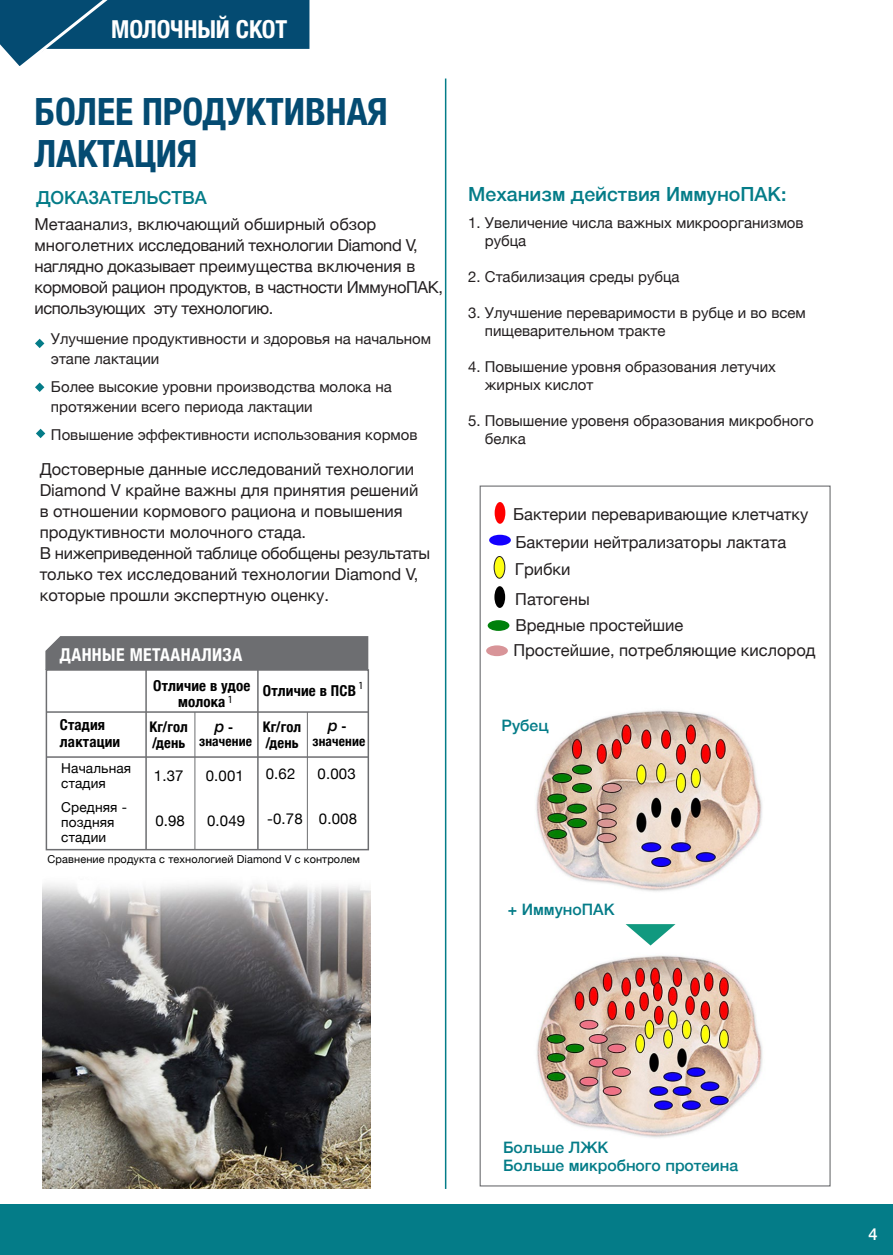
<style>
.page{position:relative;width:893px;height:1255px;background:#fff}
.page>*{position:absolute;margin:0;border:0;box-sizing:border-box;transform-origin:0 0}
.t1{font:700 condensed 37.5px/42px "Helvetica Neue";color:#044b72}
.t2{font:700 condensed 24.75px "Helvetica Neue";color:#fff}
.t3{font:500 19.5px "Helvetica Neue";color:#047c88}
.t4{font:500 18px "Helvetica Neue";color:#047c88}
.t5{font:700 condensed 17.7px "Helvetica Neue";letter-spacing:.025em;color:#fff}
.t6{font:16.5px/21px "Helvetica Neue";color:#231f20}
.t7{font:16.5px/21px "Helvetica Neue";letter-spacing:-.02em;color:#231f20}
.t8{font:500 16.5px "Helvetica Neue";color:#fff}
.t9{font:italic 500 15.9px "Helvetica Neue";color:#000}
.t10{font:500 15.75px/18px "Helvetica Neue";color:#047c88}
.t11{font:15px/18px "Helvetica Neue";color:#231f20}
.t12{font:700 condensed 15px/16.4px "Helvetica Neue";letter-spacing:.01em;color:#000}
.t13{font:15px "Helvetica Neue";letter-spacing:.01em;color:#000}
.t14{font:700 condensed 14.7px/15.9px "Helvetica Neue";letter-spacing:.01em;color:#000}
.t15{font:13.65px/15px "Helvetica Neue";letter-spacing:.01em;color:#000}
.t16{font:700 condensed 13.5px "Helvetica Neue";letter-spacing:.01em;color:#000}
.t17{font:10.95px "Helvetica Neue";letter-spacing:.01em;color:#000}
.t18{font:10.95px "Myriad Pro";color:#000}
.s1{font-weight:700;font-style:normal;font-stretch:condensed;font-size:13.5px}
</style>
<div class="page">
<svg style="left:0;top:0;width:309px;height:66px"></svg>
<div style="left:0;top:1204px;width:893px;height:50px;background:#047c88"></div>
<hr style="left:445px;top:78px;width:1px;height:1110px;background:#047c88">
<svg style="left:35px;top:382px;width:9px;height:10px"></svg>
<svg style="left:35px;top:339px;width:9px;height:9px"></svg>
<svg style="left:36px;top:429px;width:9px;height:9px"></svg>
<img style="left:42px;top:884px;width:329px;height:304px">
<div style="left:45px;top:636px;width:323px;height:34px;background:#6d6e71"></div>
<div style="left:46px;top:669px;width:323px;height:181px;border:2px solid #6d6e71"></div>
<hr style="left:46px;top:711px;width:322px;height:1px;background:#6d6e71">
<hr style="left:46px;top:756px;width:322px;height:1px;background:#6d6e71">
<hr style="left:145px;top:670px;width:2px;height:179px;background:#6d6e71">
<hr style="left:257px;top:670px;width:2px;height:179px;background:#6d6e71">
<hr style="left:195px;top:712px;width:1px;height:137px;background:#6d6e71">
<hr style="left:307px;top:712px;width:1px;height:137px;background:#6d6e71">
<img style="left:536px;top:710px;width:226px;height:182px">
<img style="left:536px;top:945px;width:227px;height:193px">
<svg style="left:626px;top:924px;width:49px;height:21px"></svg>
<div style="left:495px;top:502px;width:10px;height:21px;background:#f00;border-radius:50%"></div>
<div style="left:489px;top:534px;width:22px;height:11px;background:#1300ff;border-radius:50%"></div>
<div style="left:494px;top:556px;width:11px;height:22px;background:#feff12;border-radius:50%"></div>
<div style="left:494px;top:556px;width:11px;height:22px;border:1px solid #231f20;border-radius:50%"></div>
<div style="left:494px;top:586px;width:11px;height:22px;background:#000;border-radius:50%"></div>
<div style="left:488px;top:620px;width:21px;height:11px;background:#00800b;border-radius:50%"></div>
<div style="left:486px;top:645px;width:22px;height:11px;background:#d89498;border-radius:50%"></div>
<h2 class="t2" style="left:111px;top:8px;width:178px">МОЛОЧНЫЙ СКОТ</h2>
<h1 class="t1" style="left:35px;top:88px;width:355px">БОЛЕЕ ПРОДУКТИВНАЯ<br>ЛАКТАЦИЯ</h1>
<p class="t4" style="left:36px;top:183px;width:172px">ДОКАЗАТЕЛЬСТВА</p>
<p class="t7" style="left:35px;top:215px;width:410px">Метаанализ, включающий обширный обзор многолетних исследований технологии Diamond V, наглядно доказывает преимущества включения в кормовой рацион продуктов, в частности ИммуноПАК, использующих эту технологию.</p>
<p class="t11" style="left:51px;top:330px;width:382px;line-height:19.5px">Улучшение продуктивности и здоровья на начальном этапе лактации</p>
<p class="t11" style="left:51px;top:378px;width:342px;line-height:19.5px">Более высокие уровни производства молока на протяжении всего периода лактации</p>
<p class="t11" style="left:51px;top:427px;width:368px">Повышение эффективности использования кормов</p>
<p class="t6" style="left:40px;top:459px;width:392px">Достоверные данные исследований технологии Diamond V крайне важны для принятия решений в отношении кормового рациона и повышения продуктивности молочного стада.<br>В нижеприведенной таблице обобщены результаты только тех исследований технологии Diamond V, которые прошли экспертную оценку.</p>
<p class="t5" style="left:60px;top:640px;width:184px">ДАННЫЕ МЕТААНАЛИЗА</p>
<p class="t12" style="left:60px;top:715px;width:62px">Стадия лактации</p>
<p class="t12" style="left:153px;top:676px;width:99px;text-align:center">Отличие в удое молока <sup>1</sup></p>
<p class="t12" style="left:263px;top:681px;width:95px">Отличие в ПСВ</p>
<p class="t18" style="left:358px;top:679px;width:7px">1</p>
<p class="t14" style="left:149px;top:718px;width:40px">Кг/гол /день</p>
<p class="t14" style="left:263px;top:718px;width:40px">Кг/гол /день</p>
<p class="t9" style="left:328px;top:711px;width:20px">р <span class="s1">-</span></p>
<p class="t9" style="left:215px;top:712px;width:20px">р <span class="s1">-</span></p>
<p class="t16" style="left:199px;top:730px;width:55px">значение</p>
<p class="t16" style="left:312px;top:729px;width:55px">значение</p>
<p class="t15" style="left:61px;top:761px;width:71px">Начальная стадия</p>
<p class="t15" style="left:61px;top:800px;width:67px">Средняя - поздняя стадии</p>
<p class="t13" style="left:318px;top:763px;width:40px">0.003</p>
<p class="t13" style="left:319px;top:808px;width:40px">0.008</p>
<p class="t17" style="left:48px;top:851px;width:314px">Сравнение продукта с технологией Diamond V c контролем</p>
<p class="t13" style="left:266px;top:763px;width:31px">0.62</p>
<p class="t13" style="left:267px;top:808px;width:37px">-0.78</p>
<p class="t13" style="left:154px;top:764px;width:31px">1.37</p>
<p class="t13" style="left:155px;top:809px;width:31px">0.98</p>
<p class="t13" style="left:206px;top:764px;width:40px">0.001</p>
<p class="t13" style="left:207px;top:809px;width:40px">0.049</p>
<h3 class="t3" style="left:468px;top:178px;width:320px">Механизм действия ИммуноПАК:</h3>
<p class="t11" style="left:485px;top:214px;width:320px;text-indent:-17px">1. Увеличение числа важных микроорганизмов рубца</p>
<p class="t11" style="left:468px;top:268px;width:213px">2. Стабилизация среды рубца</p>
<p class="t11" style="left:485px;top:304px;width:323px;text-indent:-17px">3. Улучшение переваримости в рубце и во всем пищеварительном тракте</p>
<p class="t11" style="left:485px;top:358px;width:293px;text-indent:-17px">4. Повышение уровня образования летучих жирных кислот</p>
<p class="t11" style="left:485px;top:412px;width:330px;text-indent:-17px">5. Повышение уровеня образования микробного белка</p>
<p class="t6" style="left:513px;top:501px;width:297px;line-height:27.6px">Бактерии переваривающие клетчатку<br>Бактерии нейтрализаторы лактата<br>Грибки</p>
<p class="t6" style="left:513px;top:587px;width:304px;line-height:25.5px">Патогены<br>Вредные простейшие<br>Простейшие, потребляющие кислород</p>
<p class="t10" style="left:502px;top:715px;width:49px">Рубец</p>
<p class="t10" style="left:508px;top:899px;width:108px">+ ИммуноПАК</p>
<p class="t10" style="left:503px;top:1136px;width:237px">Больше ЛЖК<br>Больше микробного протеина</p>
<p class="t8" style="left:868px;top:1220px;width:11px">4</p>
</div>
